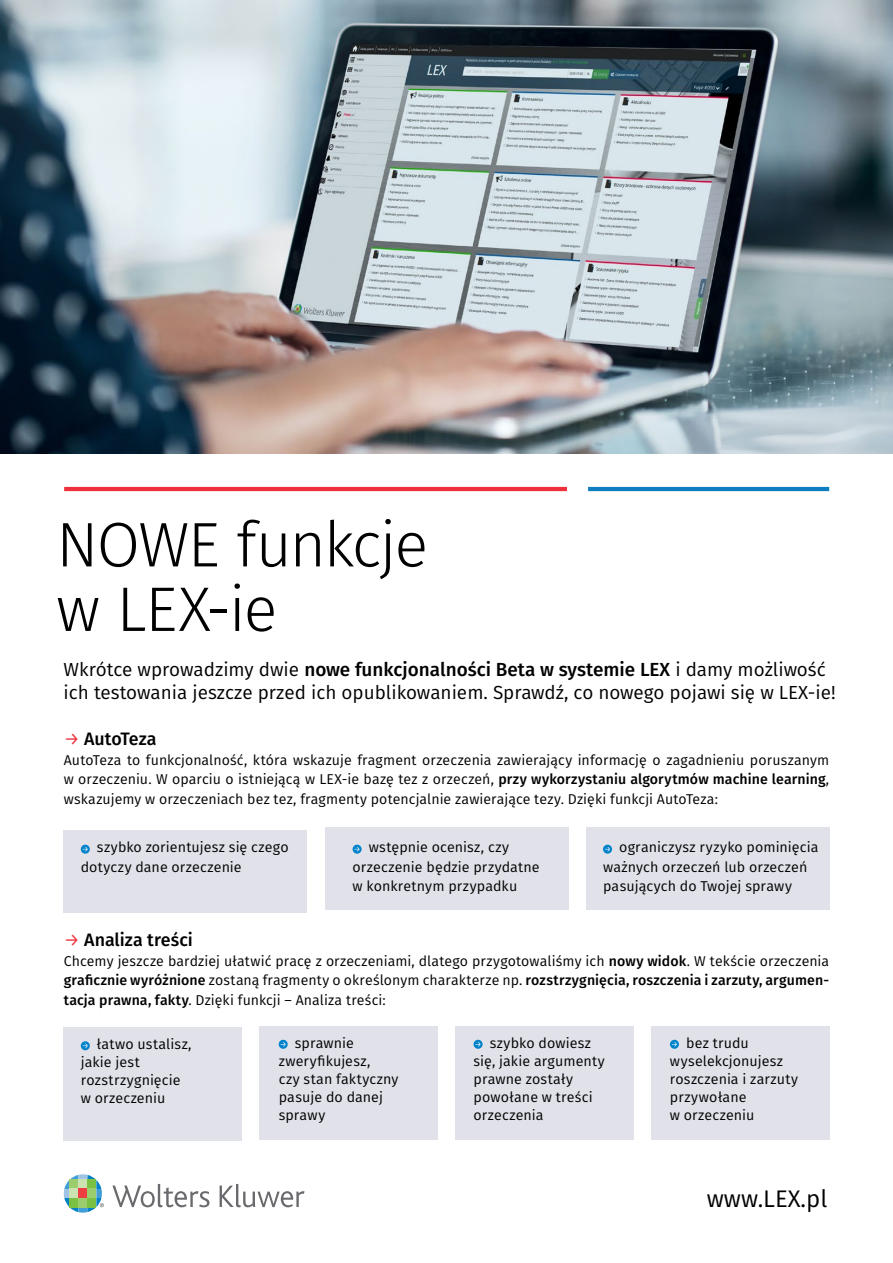
<style>
.page{position:relative;width:893px;height:1263px;background:#fff}
.page>*{position:absolute;margin:0;border:0;box-sizing:border-box;transform-origin:0 0}
.t1{font:300 63px/64.5px "Fira Sans";letter-spacing:-.03em;color:#000}
.t2{font:24px "Fira Sans";color:#000}
.t3{font:18.9px/22.6px "Fira Sans";color:#000}
.t4{font:500 18px "Fira Sans";color:#000}
.t5{font:14.25px/18px "Fira Sans";letter-spacing:.005em;color:#000}
.s1{font-weight:500}
.s2{font-weight:400;color:#ee303c}
</style>
<div class="page">
<img style="left:0;top:0;width:893px;height:453px">
<svg style="left:112px;top:1184px;width:97px;height:23px"></svg>
<svg style="left:220px;top:1184px;width:85px;height:23px"></svg>
<svg style="left:64px;top:1174px;width:40px;height:38px"></svg>
<div style="left:64px;top:830px;width:243px;height:83px;background:#e0e1e9"></div>
<svg style="left:81px;top:845px;width:9px;height:9px"></svg>
<svg style="left:83px;top:847px;width:5px;height:4px"></svg>
<div style="left:325px;top:827px;width:243px;height:83px;background:#e0e1e9"></div>
<svg style="left:353px;top:845px;width:9px;height:9px"></svg>
<svg style="left:355px;top:847px;width:5px;height:4px"></svg>
<div style="left:586px;top:827px;width:243px;height:83px;background:#e0e1e9"></div>
<svg style="left:603px;top:845px;width:9px;height:9px"></svg>
<svg style="left:605px;top:847px;width:5px;height:4px"></svg>
<div style="left:64px;top:1027px;width:178px;height:114px;background:#e0e1e9"></div>
<svg style="left:81px;top:1041px;width:9px;height:9px"></svg>
<svg style="left:83px;top:1043px;width:5px;height:5px"></svg>
<div style="left:259px;top:1026px;width:178px;height:113px;background:#e0e1e9"></div>
<svg style="left:279px;top:1040px;width:9px;height:9px"></svg>
<svg style="left:281px;top:1042px;width:5px;height:4px"></svg>
<div style="left:455px;top:1026px;width:178px;height:113px;background:#e0e1e9"></div>
<svg style="left:474px;top:1040px;width:9px;height:9px"></svg>
<svg style="left:476px;top:1042px;width:5px;height:4px"></svg>
<div style="left:651px;top:1026px;width:178px;height:113px;background:#e0e1e9"></div>
<svg style="left:670px;top:1040px;width:9px;height:9px"></svg>
<svg style="left:672px;top:1042px;width:5px;height:4px"></svg>
<hr style="left:64px;top:487px;width:503px;height:4px;background:#ee303c">
<hr style="left:588px;top:487px;width:241px;height:4px;background:#0e7dc2">
<h1 class="t1" style="left:56px;top:512px;width:374px">NOWE funkcje w LEX-ie</h1>
<h3 class="t3" style="left:64px;top:658px;width:773px">Wkrótce wprowadzimy dwie <span class="s1">nowe funkcjonalności Beta w systemie LEX</span> i damy możliwość ich testowania jeszcze przed ich opublikowaniem. Sprawdź, co nowego pojawi się w LEX-ie!</h3>
<p class="t4" style="left:64px;top:724px;width:94px"><span class="s2">→</span> AutoTeza</p>
<p class="t5" style="left:64px;top:749px;width:767px;line-height:19.5px;text-align:justify">AutoTeza to funkcjonalność, która wskazuje fragment orzeczenia zawierający informację o zagadnieniu poruszanym w orzeczeniu. W oparciu o istniejącą w LEX-ie bazę tez z orzeczeń, <span class="s1">przy wykorzystaniu algorytmów machine learning</span>, wskazujemy w orzeczeniach bez tez, fragmenty potencjalnie zawierające tezy. Dzięki funkcji AutoTeza:</p>
<p class="t5" style="left:81px;top:837px;width:209px;line-height:19.5px;text-indent:16px">szybko zorientujesz się czego dotyczy dane orzeczenie</p>
<p class="t5" style="left:353px;top:837px;width:189px;line-height:19.5px;text-indent:16px">wstępnie ocenisz, czy orzeczenie będzie przydatne w konkretnym przypadku</p>
<p class="t5" style="left:603px;top:837px;width:217px;line-height:19.5px;text-indent:16px">ograniczysz ryzyko pominięcia ważnych orzeczeń lub orzeczeń pasujących do Twojej sprawy</p>
<p class="t4" style="left:64px;top:925px;width:131px"><span class="s2">→</span> Analiza treści</p>
<p class="t5" style="left:64px;top:951px;width:767px;line-height:19.5px;text-align:justify">Chcemy jeszcze bardziej ułatwić pracę z orzeczeniami, dlatego przygotowaliśmy ich <span class="s1">nowy widok</span>. W tekście orzeczenia <span class="s1">graficznie wyróżnione</span> zostaną fragmenty o określonym charakterze np. <span class="s1">rozstrzygnięcia, roszczenia i zarzuty, argumen&shy;tacja prawna, fakty</span>. Dzięki funkcji – Analiza treści:</p>
<p class="t5" style="left:81px;top:1035px;width:112px;text-indent:16px">łatwo ustalisz, jakie jest rozstrzygnięcie w orzeczeniu</p>
<p class="t5" style="left:279px;top:1033px;width:121px;text-indent:16px">sprawnie zweryfikujesz,<br>czy stan faktyczny pasuje do danej sprawy</p>
<p class="t5" style="left:474px;top:1033px;width:133px;text-indent:16px">szybko dowiesz się, jakie argumenty prawne zostały powołane w treści orzeczenia</p>
<p class="t5" style="left:670px;top:1033px;width:130px;text-indent:16px">bez trudu wyselekcjonujesz roszczenia i zarzuty przywołane<br>w orzeczeniu</p>
<h2 class="t2" style="left:707px;top:1181px;width:122px">www.LEX.pl</h2>
</div>
